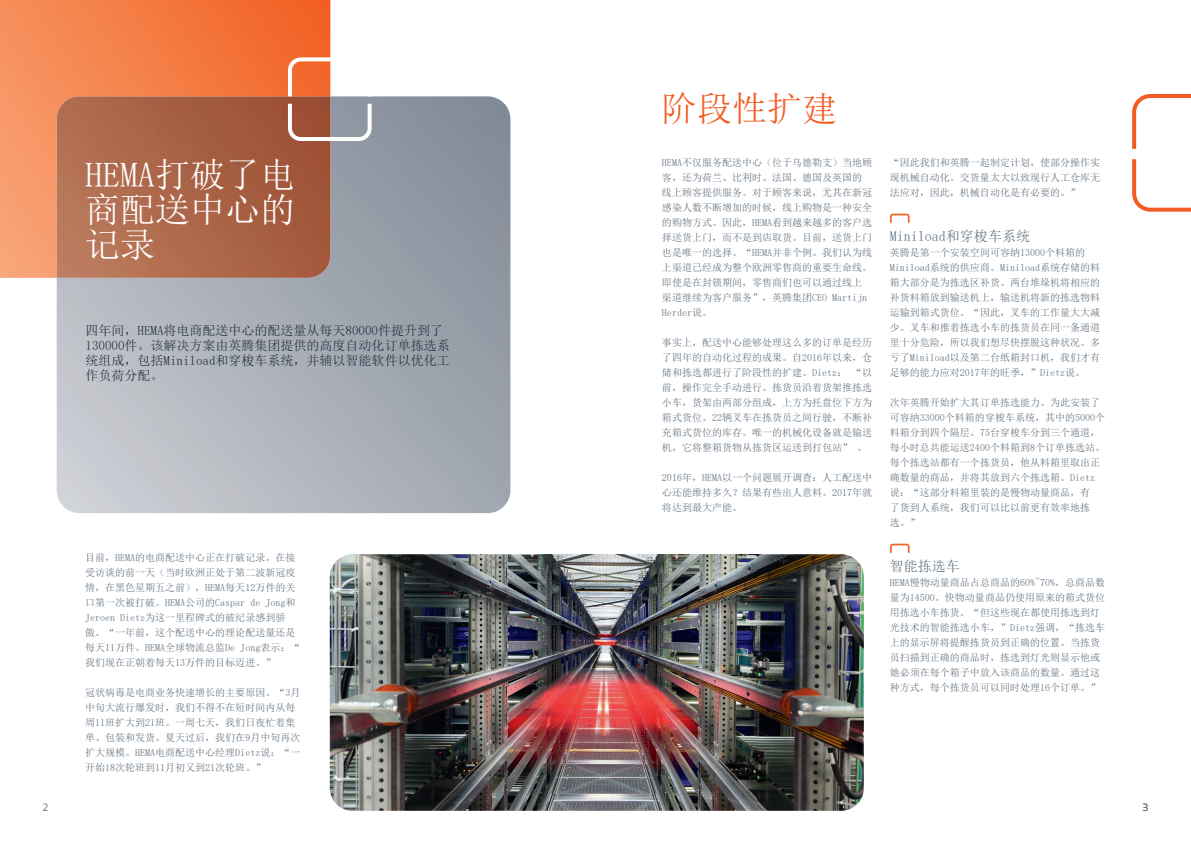
<style>
.page{position:relative;width:1191px;height:842px;background:#fff}
.page>*{position:absolute;margin:0;border:0;box-sizing:border-box;transform-origin:0 0}
.t1{font:35px/35px "Sim Sun";color:#fff;text-align:justify}
.t2{font:35px "Sim Sun";color:#f25b21}
.t3{font:14px "Sim Sun";color:#5e6e7d}
.t4{font:13px/15px "Sim Sun";color:#1f303c}
.t5{font:10px/15px "Sim Sun";color:#5e6e7d}
.t6{font:10px "Exo";color:#5e6e7d}
</style>
<div class="page">
<svg style="left:0;top:0;width:330px;height:278px;background:#f4844e"></svg>
<img style="left:57px;top:96px;width:273px;height:182px">
<svg style="left:286px;top:55px;width:87px;height:88px"></svg>
<svg style="left:1132px;top:94px;width:59px;height:118px"></svg>
<svg style="left:890px;top:214px;width:19px;height:9px"></svg>
<svg style="left:890px;top:544px;width:19px;height:9px"></svg>
<img style="left:330px;top:554px;width:534px;height:257px">
<p class="t6" style="left:43px;top:800px;width:7px">2</p>
<h1 class="t2" style="left:662px;top:91px;width:176px">阶段性扩建</h1>
<h1 class="t1" style="left:85px;top:157px;width:212px">HEMA打破了电商配送中心的记录</h1>
<p class="t5" style="left:662px;top:154px;width:211px">HEMA不仅服务配送中心（位于乌德勒支）当地顾客，还为荷兰、比利时、法国、德国及英国的线上顾客提供服务。对于顾客来说，尤其在新冠感染人数不断增加的时候，线上购物是一种安全的购物方式。因此，HEMA看到越来越多的客户选择送货上门，而不是到店取货。目前，送货上门也是唯一的选择。“HEMA并非个例。我们认为线上渠道已经成为整个欧洲零售商的重要生命线。即使是在封锁期间，零售商们也可以通过线上渠道继续为客户服务”，英腾集团CEO Martijn<br>Herder说。</p>
<p class="t5" style="left:662px;top:334px;width:211px;text-align:justify">事实上，配送中心能够处理这么多的订单是经历了四年的自动化过程的成果。自2016年以来，仓储和拣选都进行了阶段性的扩建。Dietz： “以前，操作完全手动进行。拣货员沿着货架推拣选小车，货架由两部分组成，上方为托盘位下方为箱式货位。22辆叉车在拣货员之间行驶，不断补充箱式货位的库存。唯一的机械化设备就是输送机，它将整箱货物从拣货区运送到打包站” 。</p>
<p class="t5" style="left:662px;top:469px;width:211px;text-align:justify">2016年，HEMA以一个问题展开调查：人工配送中心还能维持多久？结果有些出人意料。2017年就将达到最大产能。</p>
<h3 class="t4" style="left:86px;top:322px;width:366px">四年间，HEMA将电商配送中心的配送量从每天80000件提升到了<br>130000件。该解决方案由英腾集团提供的高度自动化订单拣选系统组成，包括Miniload和穿梭车系统，并辅以智能软件以优化工作负荷分配。</h3>
<p class="t5" style="left:85px;top:550px;width:216px">目前，HEMA的电商配送中心正在打破记录。在接受访谈的前一天（当时欧洲正处于第二波新冠疫情，在黑色星期五之前），HEMA每天12万件的关口第一次被打破。HEMA公司的Caspar de Jong和<br>Jeroen Dietz为这一里程碑式的破纪录感到骄<br>傲。“一年前，这个配送中心的理论配送量还是每天11万件。HEMA全球物流总监De Jong表示：“我们现在正朝着每天13万件的目标迈进。”</p>
<p class="t5" style="left:85px;top:685px;width:216px">冠状病毒是电商业务快速增长的主要原因。“3月中旬大流行爆发时，我们不得不在短时间内从每周11班扩大到21班。一周七天，我们日夜忙着集单、包装和发货。夏天过后，我们在9月中旬再次扩大规模。HEMA电商配送中心经理Dietz说：“一开始18次轮班到11月初又到21次轮班。”</p>
<p class="t5" style="left:890px;top:154px;width:211px;text-align:justify">“因此我们和英腾一起制定计划，使部分操作实现机械自动化。交货量太大以致现行人工仓库无法应对，因此，机械自动化是有必要的。”</p>
<h2 class="t3" style="left:890px;top:228px;width:141px">Miniload和穿梭车系统</h2>
<p class="t5" style="left:890px;top:244px;width:211px">英腾是第一个安装空间可容纳13000个料箱的<br>Miniload系统的供应商。Miniload系统存储的料箱大部分是为拣选区补货。两台堆垛机将相应的补货料箱放到输送机上，输送机将新的拣选物料运输到箱式货位。“因此，叉车的工作量大大减少。叉车和推着拣选小车的拣货员在同一条通道里十分危险，所以我们想尽快摆脱这种状况。多亏了Miniload以及第二台纸箱封口机，我们才有足够的能力应对2017年的旺季，”Dietz说。</p>
<p class="t5" style="left:890px;top:394px;width:216px">次年英腾开始扩大其订单拣选能力。为此安装了可容纳33000个料箱的穿梭车系统，其中的5000个料箱分到四个隔层。75台穿梭车分到三个通道，每小时总共能运送2400个料箱到8个订单拣选站。每个拣选站都有一个拣货员，他从料箱里取出正确数量的商品，并将其放到六个拣选箱。Dietz说：“这部分料箱里装的是慢物动量商品，有<br>了货到人系统，我们可以比以前更有效率地拣<br>选。”</p>
<h2 class="t3" style="left:890px;top:558px;width:71px">智能拣选车</h2>
<p class="t5" style="left:890px;top:574px;width:216px">HEMA慢物动量商品占总商品的60%~70%，总商品数量为14500。快物动量商品仍使用原来的箱式货位用拣选小车拣货。“但这些现在都使用拣选到灯光技术的智能拣选小车，”Dietz强调，“拣选车上的显示屏将提醒拣货员到正确的位置。当拣货员扫描到正确的商品时，拣选到灯光则显示他或她必须在每个箱子中放入该商品的数量。通过这种方式，每个拣货员可以同时处理16个订单。”</p>
<p class="t6" style="left:1142px;top:800px;width:7px">3</p>
</div>
